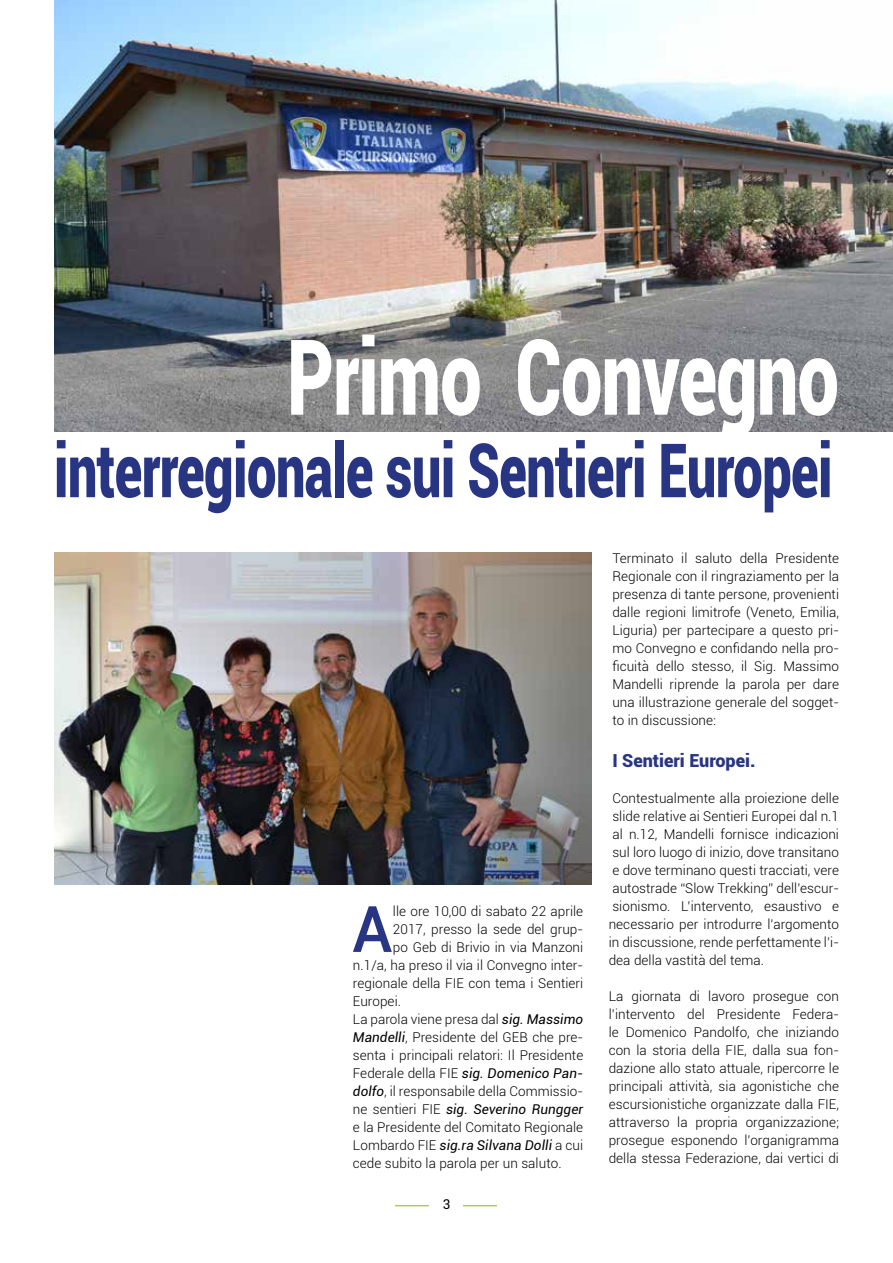
<style>
.page{position:relative;width:893px;height:1263px;background:#fff}
.page>*{position:absolute;margin:0;border:0;box-sizing:border-box;transform-origin:0 0}
.t1{font:900 105px "Roboto";letter-spacing:-.01em;color:#fff;scale:.7 1}
.t2{font:900 75px "Roboto";letter-spacing:-.01em;color:#283583;scale:.7 1}
.t3{font:500 64.2px "Roboto";color:#283583}
.t4{font:900 18px "Roboto";color:#283583}
.t5{font:300 13.5px/18px "Roboto";letter-spacing:.005em;color:#000;text-align:justify}
.t6{font:italic 13.5px "Roboto";letter-spacing:.005em;color:#000}
.t7{font:13.5px "Roboto";color:#000}
.s1{font-weight:400;font-style:italic}
.s2{font-weight:300;font-style:normal}
</style>
<div class="page">
<hr style="left:463px;top:1205px;width:34px;height:1px;background:#aecc53">
<hr style="left:395px;top:1205px;width:34px;height:1px;background:#aecc53">
<img style="left:54px;top:0;width:839px;height:432px">
<img style="left:54px;top:553px;width:537px;height:331px">
<h1 class="t1" style="left:287px;top:303px;width:790px">Primo Convegno</h1>
<h2 class="t2" style="left:54px;top:417px;width:1113px">interregionale sui Sentieri Europei</h2>
<h3 class="t3" style="left:352px;top:884px;width:42px">A</h3>
<p class="t5" style="left:393px;top:902px;width:192px">lle ore 10,00 di sabato 22 aprile</p>
<p class="t5" style="left:393px;top:920px;width:192px">2017, presso la sede del grup-</p>
<p class="t5" style="left:393px;top:938px;width:192px">po Geb di Brivio in via Manzoni</p>
<p class="t5" style="left:353px;top:956px;width:232px">n.1/a, ha preso il via il Convegno inter-</p>
<p class="t5" style="left:353px;top:974px;width:232px">regionale della FIE con tema i Sentieri</p>
<p class="t5" style="left:353px;top:992px;width:50px">Europei.</p>
<p class="t5" style="left:353px;top:1010px;width:232px">La parola viene presa dal <span class="s1">sig. Massimo</span></p>
<p class="t5" style="left:353px;top:1028px;width:232px"><span class="s1">Mandelli</span>, Presidente del GEB che pre-</p>
<p class="t5" style="left:353px;top:1046px;width:232px">senta i principali relatori: Il Presidente</p>
<p class="t5" style="left:353px;top:1064px;width:232px">Federale della FIE <span class="s1">sig. Domenico Pan-</span></p>
<p class="t5" style="left:353px;top:1082px;width:232px"><span class="s1">dolfo</span>, il responsabile della Commissio-</p>
<p class="t6" style="left:353px;top:1099px;width:232px"><span class="s2">ne sentieri FIE</span> sig. Severino Rungger</p>
<p class="t5" style="left:353px;top:1117px;width:232px">e la Presidente del Comitato Regionale</p>
<p class="t6" style="left:353px;top:1135px;width:232px"><span class="s2">Lombardo FIE</span> sig.ra Silvana Dolli <span class="s2">a cui</span></p>
<p class="t5" style="left:353px;top:1153px;width:210px">cede subito la parola per un saluto.</p>
<p class="t7" style="left:443px;top:1195px;width:9px">3</p>
<p class="t5" style="left:612px;top:549px;width:228px">Terminato il saluto della Presidente Regionale con il ringraziamento per la presenza di tante persone, provenienti dalle regioni limitrofe (Veneto, Emilia, Liguria) per partecipare a questo pri&shy;mo Convegno e confidando nella pro&shy;ficuità dello stesso, il Sig. Massimo Mandelli riprende la parola per dare una illustrazione generale del sogget&shy;to in discussione:</p>
<h3 class="t4" style="left:612px;top:748px;width:145px">I Sentieri Europei.</h3>
<p class="t5" style="left:609px;top:789px;width:232px">Contestualmente alla proiezione delle slide relative ai Sentieri Europei dal n.1 al n.12, Mandelli fornisce indicazioni sul loro luogo di inizio, dove transitano e dove terminano questi tracciati, vere autostrade “Slow Trekking” dell’escur&shy;sionismo. L’intervento, esaustivo e necessario per introdurre l’argomento in discussione, rende perfettamente l’i&shy;dea della vastità del tema.</p>
<p class="t5" style="left:609px;top:987px;width:232px">La giornata di lavoro prosegue con l’intervento del Presidente Federa&shy;le Domenico Pandolfo, che iniziando con la storia della FIE, dalla sua fon&shy;dazione allo stato attuale, ripercorre le principali attività, sia agonistiche che escursionistiche organizzate dalla FIE, attraverso la propria organizzazione; prosegue esponendo l’organigramma della stessa Federazione, dai vertici di</p>
</div>
